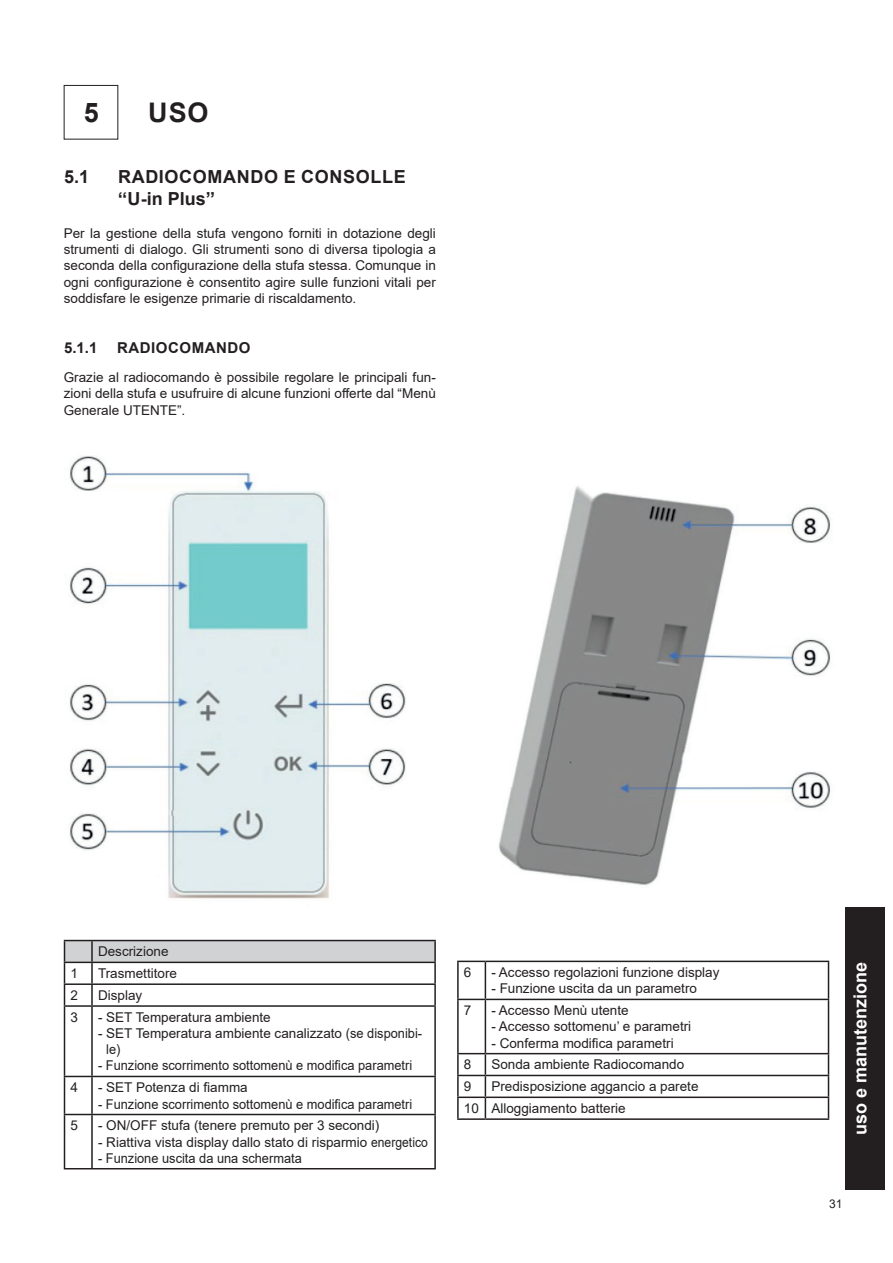
<style>
.page{position:relative;width:893px;height:1263px;background:#fff}
.page>*{position:absolute;margin:0;border:0;box-sizing:border-box;transform-origin:0 0}
.t1{font:700 27px "Arial";color:#231f20}
.t2{font:700 18px/21.6px "Arial";letter-spacing:.035em;color:#231f20}
.t3{font:700 18px "Arial";color:#fff}
.t4{font:700 15px "Arial";letter-spacing:.035em;color:#231f20}
.t5{font:13.5px/16.2px "Arial";color:#231f20;text-align:justify}
.t6{font:13.5px "Arial";color:#231f20;scale:.95 1}
.t7{font:12px "Arial";color:#231f20}
</style>
<div class="page">
<div style="left:845px;top:907px;width:39px;height:282px;background:#231f20"></div>
<img style="left:69px;top:456px;width:762px;height:443px">
<hr style="left:92px;top:940px;width:344px;height:1px;background:#231f20">
<hr style="left:434px;top:941px;width:2px;height:21px;background:#231f20">
<hr style="left:92px;top:962px;width:344px;height:1px;background:#231f20">
<hr style="left:434px;top:963px;width:2px;height:20px;background:#231f20">
<svg style="left:64px;top:940px;width:371px;height:65px"></svg>
<hr style="left:92px;top:983px;width:344px;height:2px;background:#231f20">
<hr style="left:91px;top:985px;width:2px;height:20px;background:#231f20">
<hr style="left:434px;top:985px;width:2px;height:20px;background:#231f20">
<hr style="left:64px;top:1005px;width:28px;height:2px;background:#231f20">
<hr style="left:64px;top:1007px;width:1px;height:69px;background:#231f20">
<hr style="left:92px;top:1005px;width:344px;height:2px;background:#231f20">
<hr style="left:91px;top:1007px;width:2px;height:69px;background:#231f20">
<hr style="left:434px;top:1007px;width:2px;height:69px;background:#231f20">
<svg style="left:64px;top:1076px;width:28px;height:1px"></svg>
<hr style="left:64px;top:1077px;width:1px;height:37px;background:#231f20">
<hr style="left:92px;top:1076px;width:344px;height:1px;background:#231f20">
<hr style="left:91px;top:1077px;width:2px;height:37px;background:#231f20">
<hr style="left:434px;top:1077px;width:2px;height:37px;background:#231f20">
<svg style="left:64px;top:1114px;width:28px;height:1px"></svg>
<hr style="left:64px;top:1115px;width:1px;height:53px;background:#231f20">
<hr style="left:92px;top:1114px;width:344px;height:1px;background:#231f20">
<hr style="left:91px;top:1115px;width:2px;height:53px;background:#231f20">
<hr style="left:434px;top:1115px;width:2px;height:53px;background:#231f20">
<svg style="left:64px;top:1168px;width:28px;height:1px"></svg>
<hr style="left:92px;top:1168px;width:344px;height:1px;background:#231f20">
<svg style="left:457px;top:961px;width:28px;height:1px"></svg>
<hr style="left:457px;top:962px;width:2px;height:37px;background:#231f20">
<hr style="left:485px;top:961px;width:344px;height:1px;background:#231f20">
<hr style="left:485px;top:962px;width:1px;height:37px;background:#231f20">
<hr style="left:828px;top:962px;width:1px;height:37px;background:#231f20">
<svg style="left:457px;top:999px;width:28px;height:1px"></svg>
<hr style="left:457px;top:1000px;width:2px;height:53px;background:#231f20">
<hr style="left:485px;top:999px;width:344px;height:1px;background:#231f20">
<hr style="left:485px;top:1000px;width:1px;height:53px;background:#231f20">
<hr style="left:828px;top:1000px;width:1px;height:53px;background:#231f20">
<hr style="left:485px;top:1053px;width:344px;height:1px;background:#231f20">
<hr style="left:485px;top:1075px;width:344px;height:1px;background:#231f20">
<hr style="left:485px;top:1096px;width:344px;height:2px;background:#231f20">
<svg style="left:457px;top:1053px;width:29px;height:65px"></svg>
<svg style="left:828px;top:1054px;width:1px;height:64px"></svg>
<hr style="left:457px;top:1118px;width:28px;height:2px;background:#231f20">
<hr style="left:485px;top:1118px;width:344px;height:2px;background:#231f20">
<h1 class="t1" style="left:84px;top:93px;width:17px">5</h1>
<h1 class="t1" style="left:148px;top:93px;width:62px">USO</h1>
<h2 class="t2" style="left:64px;top:166px;width:27px">5.1</h2>
<h2 class="t2" style="left:118px;top:166px;width:289px">RADIOCOMANDO E CONSOLLE ‘‘U-in Plus’’</h2>
<p class="t5" style="left:64px;top:225px;width:374px">Per la gestione della stufa vengono forniti in dotazione degli strumenti di dialogo. Gli strumenti sono di diversa tipologia a seconda della configurazione della stufa stessa. Comunque in ogni configurazione è consentito agire sulle funzioni vitali per soddisfare le esigenze primarie di riscaldamento.</p>
<p class="t4" style="left:64px;top:337px;width:35px">5.1.1</p>
<p class="t4" style="left:117px;top:337px;width:135px">RADIOCOMANDO</p>
<p class="t5" style="left:64px;top:369px;width:374px">Grazie al radiocomando è possibile regolare le principali fun&shy;zioni della stufa e usufruire di alcune funzioni offerte dal “Menù Generale UTENTE”.</p>
<p class="t5" style="left:98px;top:943px;width:72px">Descrizione</p>
<p class="t5" style="left:70px;top:965px;width:9px">1</p>
<p class="t5" style="left:98px;top:965px;width:81px">Trasmettitore</p>
<p class="t5" style="left:70px;top:987px;width:9px">2</p>
<p class="t5" style="left:98px;top:987px;width:46px">Display</p>
<p class="t5" style="left:70px;top:1009px;width:9px">3</p>
<p class="t5" style="left:98px;top:1009px;width:174px">- SET Temperatura ambiente</p>
<p class="t5" style="left:106px;top:1025px;width:317px;text-indent:-8px">- SET Temperatura ambiente canalizzato (se disponibi&shy;le)</p>
<p class="t6" style="left:98px;top:1056px;width:332px">- Funzione scorrimento sottomenù e modifica parametri</p>
<p class="t5" style="left:70px;top:1079px;width:9px">4</p>
<p class="t5" style="left:98px;top:1079px;width:151px">- SET Potenza di fiamma</p>
<p class="t6" style="left:98px;top:1094px;width:332px">- Funzione scorrimento sottomenù e modifica parametri</p>
<p class="t5" style="left:70px;top:1117px;width:9px">5</p>
<p class="t5" style="left:98px;top:1117px;width:283px">- ON/OFF stufa (tenere premuto per 3 secondi)</p>
<p class="t5" style="left:98px;top:1133px;width:331px">- Riattiva vista display dallo stato di risparmio energetico</p>
<p class="t6" style="left:98px;top:1149px;width:216px">- Funzione uscita da una schermata</p>
<p class="t5" style="left:464px;top:964px;width:9px">6</p>
<p class="t5" style="left:491px;top:964px;width:230px">- Accesso regolazioni funzione display</p>
<p class="t5" style="left:491px;top:980px;width:207px">- Funzione uscita da un parametro</p>
<p class="t5" style="left:464px;top:1002px;width:9px">7</p>
<p class="t5" style="left:491px;top:1002px;width:139px">- Accesso Menù utente</p>
<p class="t5" style="left:491px;top:1018px;width:201px">- Accesso sottomenu’ e parametri</p>
<p class="t5" style="left:491px;top:1035px;width:184px">- Conferma modifica parametri</p>
<p class="t5" style="left:464px;top:1056px;width:9px">8</p>
<p class="t5" style="left:491px;top:1056px;width:194px">Sonda ambiente Radiocomando</p>
<p class="t5" style="left:464px;top:1078px;width:9px">9</p>
<p class="t5" style="left:464px;top:1075px;width:236px;line-height:21.9px;text-indent:27px">Predisposizione aggancio a parete<br>10 Alloggiamento batterie</p>
<h2 class="t3" style="left:847px;top:1135px;width:175px;rotate:-90deg">uso e manutenzione</h2>
<p class="t7" style="left:829px;top:1195px;width:15px">31</p>
</div>
